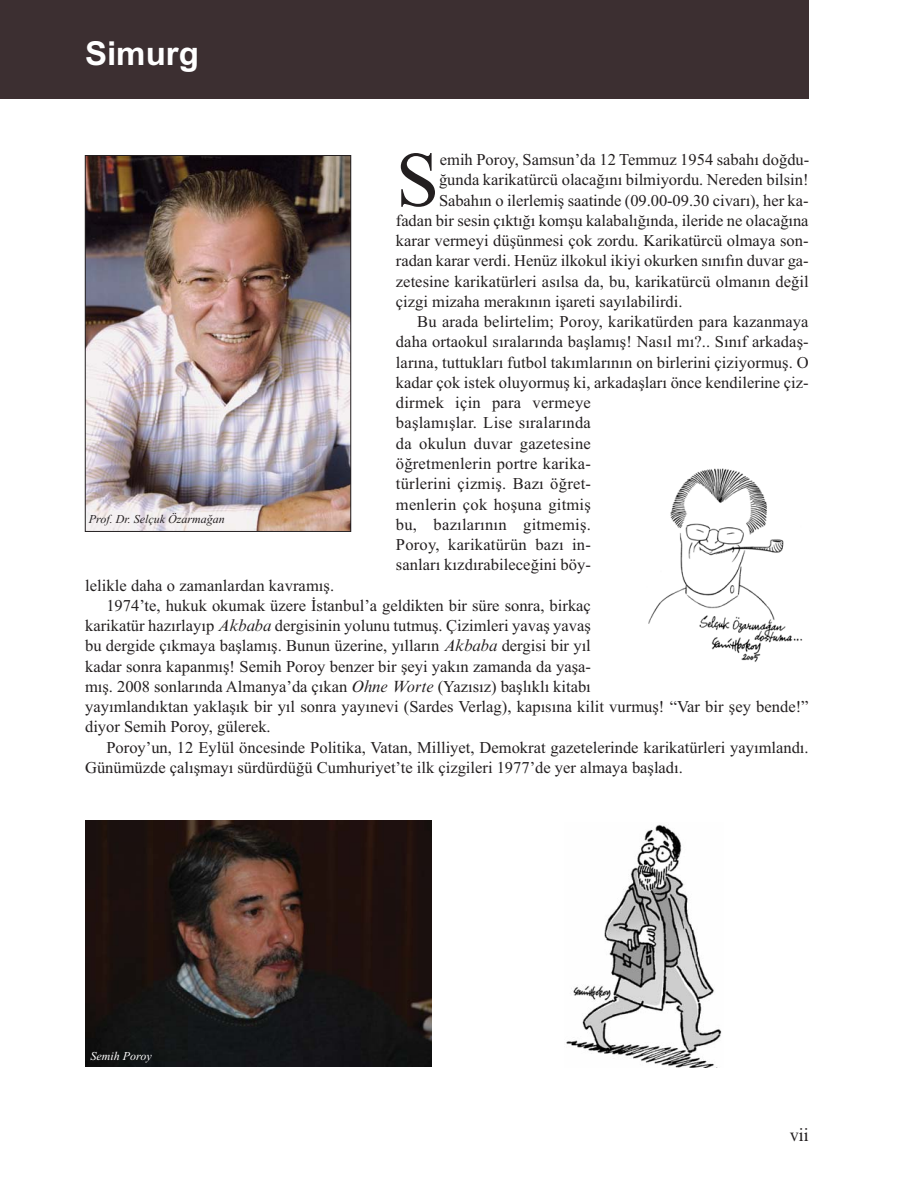
<style>
.page{position:relative;width:915px;height:1191px;background:#fff}
.page>*{position:absolute;margin:0;border:0;box-sizing:border-box;transform-origin:0 0}
.t1{font:77.7px "Times New Roman";color:#231f20}
.t2{font:700 33px "Arial";color:#fff}
.t3{font:18px "Times New Roman MT Std";color:#231f20}
.t4{font:16.5px "Times New Roman";color:#231f20}
.t5{font:italic 12px "Times New Roman";color:#231f20}
.t6{font:italic 12px "Times New Roman";color:#fff}
.s1{font-family:"Times New Roman MT Std";font-style:italic}
</style>
<div class="page">
<img style="left:648px;top:468px;width:155px;height:194px">
<img style="left:87px;top:157px;width:262px;height:372px">
<div style="left:85px;top:155px;width:266px;height:376px;border:1px solid #231f20"></div>
<img style="left:85px;top:820px;width:347px;height:246px">
<div style="left:0;top:0;width:808px;height:99px;background:#3c2f31"></div>
<img style="left:566px;top:824px;width:156px;height:243px">
<h2 class="t2" style="left:85px;top:34px;width:115px">Simurg</h2>
<p class="t5" style="left:89px;top:511px;width:137px">Prof. Dr. Selçuk Özarmağan</p>
<h1 class="t1" style="left:396px;top:152px;width:45px">S</h1>
<p class="t4" style="left:439px;top:154px;width:371px">emih Poroy, Samsun’da 12 Temmuz 1954 sabahı doğdu-</p>
<p class="t4" style="left:439px;top:174px;width:371px">ğunda karikatürcü olacağını bilmiyordu. Nereden bilsin!</p>
<p class="t4" style="left:439px;top:194px;width:371px">Sabahın o ilerlemiş saatinde (09.00-09.30 civarı), her ka-</p>
<p class="t4" style="left:396px;top:214px;width:414px">fadan bir sesin çıktığı komşu kalabalığında, ileride ne olacağına</p>
<p class="t4" style="left:396px;top:235px;width:414px">karar vermeyi düşünmesi çok zordu. Karikatürcü olmaya son-</p>
<p class="t4" style="left:396px;top:255px;width:414px">radan karar verdi. Henüz ilkokul ikiyi okurken sınıfın duvar ga-</p>
<p class="t4" style="left:396px;top:275px;width:414px">zetesine karikatürleri asılsa da, bu, karikatürcü olmanın değil</p>
<p class="t4" style="left:396px;top:295px;width:288px">çizgi mizaha merakının işareti sayılabilirdi.</p>
<p class="t4" style="left:417px;top:316px;width:393px">Bu arada belirtelim; Poroy, karikatürden para kazanmaya</p>
<p class="t4" style="left:396px;top:336px;width:414px">daha ortaokul sıralarında başlamış! Nasıl mı?.. Sınıf arkadaş-</p>
<p class="t4" style="left:396px;top:356px;width:414px">larına, tuttukları futbol takımlarının on birlerini çiziyormuş. O</p>
<p class="t4" style="left:396px;top:376px;width:414px">kadar çok istek oluyormuş ki, arkadaşları önce kendilerine çiz-</p>
<p class="t4" style="left:396px;top:397px;width:196px">dirmek için para vermeye</p>
<p class="t4" style="left:396px;top:417px;width:196px">başlamışlar. Lise sıralarında</p>
<p class="t4" style="left:396px;top:437px;width:196px">da okulun duvar gazetesine</p>
<p class="t4" style="left:396px;top:457px;width:196px">öğretmenlerin portre karika-</p>
<p class="t4" style="left:396px;top:478px;width:196px">türlerini çizmiş. Bazı öğret-</p>
<p class="t4" style="left:396px;top:498px;width:196px">menlerin çok hoşuna gitmiş</p>
<p class="t4" style="left:396px;top:518px;width:196px">bu, bazılarının gitmemiş.</p>
<p class="t4" style="left:396px;top:538px;width:196px">Poroy, karikatürün bazı in-</p>
<p class="t4" style="left:396px;top:559px;width:196px">sanları kızdırabileceğini böy-</p>
<p class="t4" style="left:85px;top:579px;width:250px">lelikle daha o zamanlardan kavramış.</p>
<p class="t4" style="left:106px;top:599px;width:486px">1974’te, hukuk okumak üzere İstanbul’a geldikten bir süre sonra, birkaç</p>
<p class="t4" style="left:85px;top:619px;width:507px">karikatür hazırlayıp <span class="s1">Akbaba</span> dergisinin yolunu tutmuş. Çizimleri yavaş yavaş</p>
<p class="t4" style="left:85px;top:640px;width:507px">bu dergide çıkmaya başlamış. Bunun üzerine, yılların <span class="s1">Akbaba</span> dergisi bir yıl</p>
<p class="t4" style="left:85px;top:660px;width:507px">kadar sonra kapanmış! Semih Poroy benzer bir şeyi yakın zamanda da yaşa-</p>
<p class="t4" style="left:85px;top:680px;width:507px">mış. 2008 sonlarında Almanya’da çıkan <span class="s1">Ohne Worte</span> (Yazısız) başlıklı kitabı</p>
<p class="t4" style="left:85px;top:700px;width:724px">yayımlandıktan yaklaşık bir yıl sonra yayınevi (Sardes Verlag), kapısına kilit vurmuş! “Var bir şey bende!”</p>
<p class="t4" style="left:85px;top:721px;width:187px">diyor Semih Poroy, gülerek.</p>
<p class="t4" style="left:106px;top:741px;width:703px">Poroy’un, 12 Eylül öncesinde Politika, Vatan, Milliyet, Demokrat gazetelerinde karikatürleri yayımlandı.</p>
<p class="t4" style="left:85px;top:761px;width:599px">Günümüzde çalışmayı sürdürdüğü Cumhuriyet’te ilk çizgileri 1977’de yer almaya başladı.</p>
<p class="t6" style="left:90px;top:1049px;width:63px">Semih Poroy</p>
<p class="t3" style="left:789px;top:1124px;width:20px">vii</p>
</div>
